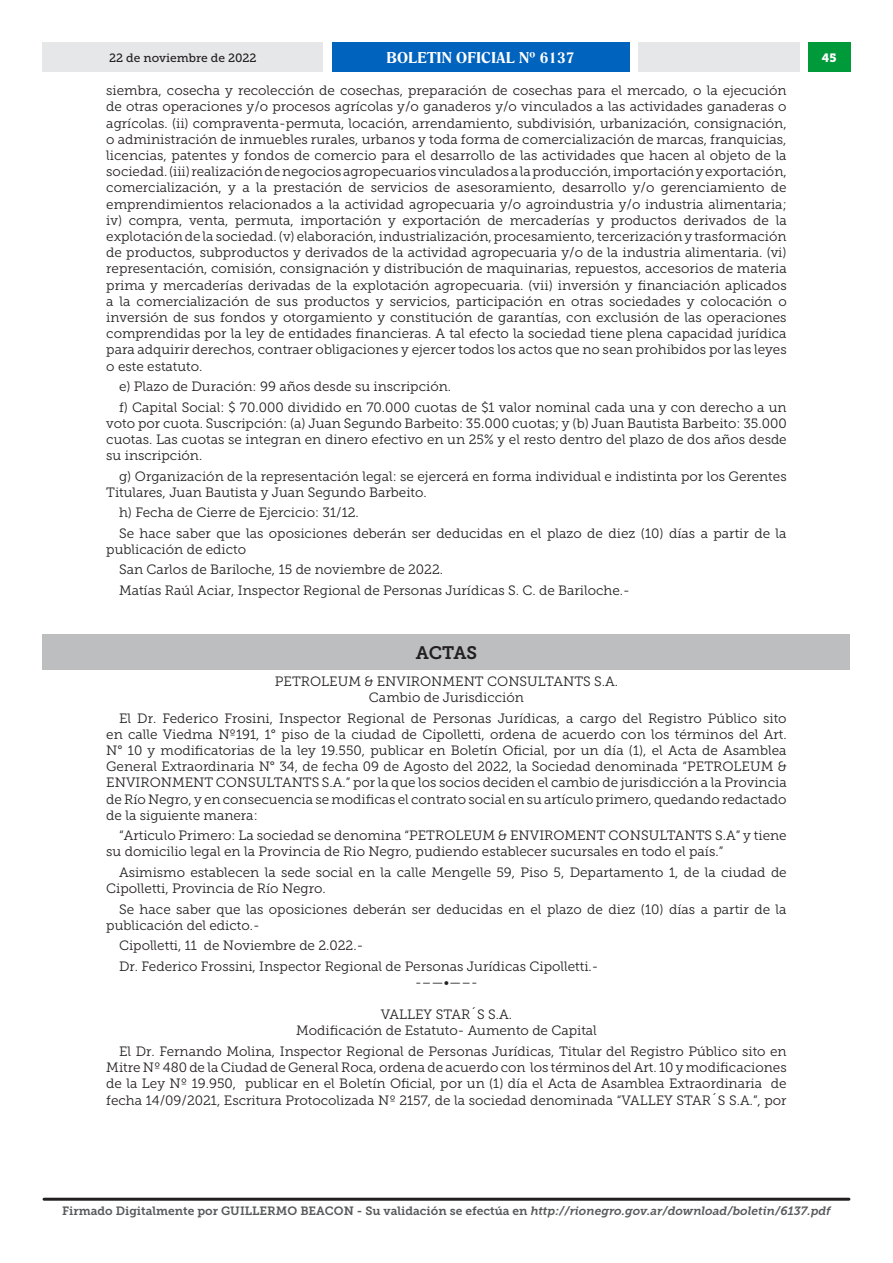
<style>
.page{position:relative;width:893px;height:1263px;background:#fff}
.page>*{position:absolute;margin:0;border:0;box-sizing:border-box;transform-origin:0 0}
.t1{font:18px "Museo Slab 700";letter-spacing:-.005em;color:#231f20}
.t2{font:700 15px "Romana BT";color:#fff}
.Texto_Base{font:13.5px/16.2px "Museo Slab 300";color:#231f20}
.Encabezados_centrado{font:13.5px "Museo Slab 300";color:#231f20}
.t3{font:12px "Museo Slab 700";color:#58595b}
.t4{font:12px "Museo Slab 500";color:#231f20}
.t5{font:12px "Museo Slab 900";color:#fff}
.s1{font-style:italic}
</style>
<div class="page">
<div style="left:638px;top:43px;width:161px;height:29px;background:#e6e7e8"></div>
<div style="left:332px;top:43px;width:297px;height:29px;background:#0063be"></div>
<div style="left:808px;top:43px;width:42px;height:29px;background:#009a3b"></div>
<div style="left:43px;top:43px;width:280px;height:29px;background:#e6e7e8"></div>
<hr style="left:44px;top:1198px;width:805px;height:3px;background:#231f20">
<div style="left:43px;top:634px;width:807px;height:36px;background:#bcbec0"></div>
<p class="t4" style="left:109px;top:51px;width:149px">22 de noviembre de 2022</p>
<p class="t2" style="left:387px;top:48px;width:189px">BOLETIN OFICIAL Nº 6137</p>
<p class="t5" style="left:822px;top:51px;width:16px">45</p>
<p class="Texto_Base" style="left:106px;top:83px;width:682px;text-align:justify">siembra, cosecha y recolección de cosechas, preparación de cosechas para el mercado, o la ejecución de otras operaciones y/o procesos agrícolas y/o ganaderos y/o vinculados a las actividades ganaderas o agrícolas. (ii) compraventa-permuta, locación, arrendamiento, subdivisión, urbanización, consignación, o administración de inmuebles rurales, urbanos y toda forma de comercialización de marcas, franquicias, licencias, patentes y fondos de comercio para el desarrollo de las actividades que hacen al objeto de la sociedad. (iii) realización de negocios agropecuarios vinculados a la producción, importación y exportación, comercialización, y a la prestación de servicios de asesoramiento, desarrollo y/o gerenciamiento de emprendimientos relacionados a la actividad agropecuaria y/o agroindustria y/o industria alimentaria; iv) compra, venta, permuta, importación y exportación de mercaderías y productos derivados de la explotación de la sociedad. (v) elaboración, industrialización, procesamiento, tercerización y trasformación de productos, subproductos y derivados de la actividad agropecuaria y/o de la industria alimentaria. (vi) representación, comisión, consignación y distribución de maquinarias, repuestos, accesorios de materia prima y mercaderías derivadas de la explotación agropecuaria. (vii) inversión y financiación aplicados a la comercialización de sus productos y servicios, participación en otras sociedades y colocación o inversión de sus fondos y otorgamiento y constitución de garantías, con exclusión de las operaciones comprendidas por la ley de entidades financieras. A tal efecto la sociedad tiene plena capacidad jurídica para adquirir derechos, contraer obligaciones y ejercer todos los actos que no sean prohibidos por las leyes o este estatuto.</p>
<p class="Texto_Base" style="left:119px;top:378px;width:334px">e) Plazo de Duración: 99 años desde su inscripción.</p>
<p class="Texto_Base" style="left:106px;top:399px;width:682px;text-align:justify;text-indent:13px">f) Capital Social: $ 70.000 dividido en 70.000 cuotas de $1 valor nominal cada una y con derecho a un voto por cuota. Suscripción: (a) Juan Segundo Barbeito: 35.000 cuotas; y (b) Juan Bautista Barbeito: 35.000 cuotas. Las cuotas se integran en dinero efectivo en un 25% y el resto dentro del plazo de dos años desde su inscripción.</p>
<p class="Texto_Base" style="left:106px;top:468px;width:682px;text-indent:13px">g) Organización de la representación legal: se ejercerá en forma individual e indistinta por los Gerentes<br>Titulares, Juan Bautista y Juan Segundo Barbeito.</p>
<p class="Texto_Base" style="left:119px;top:505px;width:241px">h) Fecha de Cierre de Ejercicio: 31/12.</p>
<p class="Texto_Base" style="left:106px;top:525px;width:682px;text-indent:13px">Se hace saber que las oposiciones deberán ser deducidas en el plazo de diez (10) días a partir de la publicación de edicto</p>
<p class="Texto_Base" style="left:119px;top:562px;width:326px">San Carlos de Bariloche, 15 de noviembre de 2022.</p>
<p class="Texto_Base" style="left:119px;top:582px;width:512px">Matías Raúl Aciar, Inspector Regional de Personas Jurídicas S. C. de Bariloche.-</p>
<p class="t1" style="left:416px;top:642px;width:63px">ACTAS</p>
<p class="Encabezados_centrado" style="left:275px;top:674px;width:345px">PETROLEUM &amp; ENVIRONMENT CONSULTANTS S.A.</p>
<p class="Encabezados_centrado" style="left:369px;top:690px;width:157px">Cambio de Jurisdicción</p>
<p class="Texto_Base" style="left:106px;top:710px;width:682px;text-align:justify;text-indent:13px">El Dr. Federico Frosini, Inspector Regional de Personas Jurídicas, a cargo del Registro Público sito en calle Viedma Nº191, 1° piso de la ciudad de Cipolletti, ordena de acuerdo con los términos del Art.<br>N° 10 y modificatorias de la ley 19.550, publicar en Boletín Oficial, por un día (1), el Acta de Asamblea General Extraordinaria N° 34, de fecha 09 de Agosto del 2022, la Sociedad denominada “PETROLEUM &amp; ENVIRONMENT CONSULTANTS S.A.” por la que los socios deciden el cambio de jurisdicción a la Provincia de Río Negro, y en consecuencia se modificas el contrato social en su artículo primero, quedando redactado de la siguiente manera:</p>
<p class="Texto_Base" style="left:106px;top:828px;width:682px;text-indent:13px">“Articulo Primero: La sociedad se denomina “PETROLEUM &amp; ENVIROMENT CONSULTANTS S.A” y tiene su domicilio legal en la Provincia de Rio Negro, pudiendo establecer sucursales en todo el país.”</p>
<p class="Texto_Base" style="left:106px;top:864px;width:682px;text-indent:13px">Asimismo establecen la sede social en la calle Mengelle 59, Piso 5, Departamento 1, de la ciudad de<br>Cipolletti, Provincia de Río Negro.</p>
<p class="Texto_Base" style="left:106px;top:901px;width:682px;text-indent:13px">Se hace saber que las oposiciones deberán ser deducidas en el plazo de diez (10) días a partir de la publicación del edicto.-</p>
<p class="Texto_Base" style="left:119px;top:937px;width:246px">Cipolletti, 11 de Noviembre de 2.022.-</p>
<p class="Texto_Base" style="left:119px;top:958px;width:481px">Dr. Federico Frossini, Inspector Regional de Personas Jurídicas Cipolletti.-</p>
<p class="Encabezados_centrado" style="left:415px;top:975px;width:64px">-–—•—–-</p>
<p class="Encabezados_centrado" style="left:381px;top:1007px;width:133px">VALLEY STAR´S S.A.</p>
<p class="Encabezados_centrado" style="left:296px;top:1023px;width:302px">Modificación de Estatuto- Aumento de Capital</p>
<p class="Texto_Base" style="left:106px;top:1043px;width:682px;text-align:justify;text-indent:13px">El Dr. Fernando Molina, Inspector Regional de Personas Jurídicas, Titular del Registro Público sito en Mitre Nº 480 de la Ciudad de General Roca, ordena de acuerdo con los términos del Art. 10 y modificaciones de la Ley Nº 19.950, publicar en el Boletín Oficial, por un (1) día el Acta de Asamblea Extraordinaria de fecha 14/09/2021, Escritura Protocolizada Nº 2157, de la sociedad denominada “VALLEY STAR´S S.A.”, por</p>
<p class="t3" style="left:62px;top:1204px;width:770px">Firmado Digitalmente por GUILLERMO BEACON - Su validación se efectúa en <span class="s1">http://rionegro.gov.ar/download/boletin/6137.pdf</span></p>
</div>
